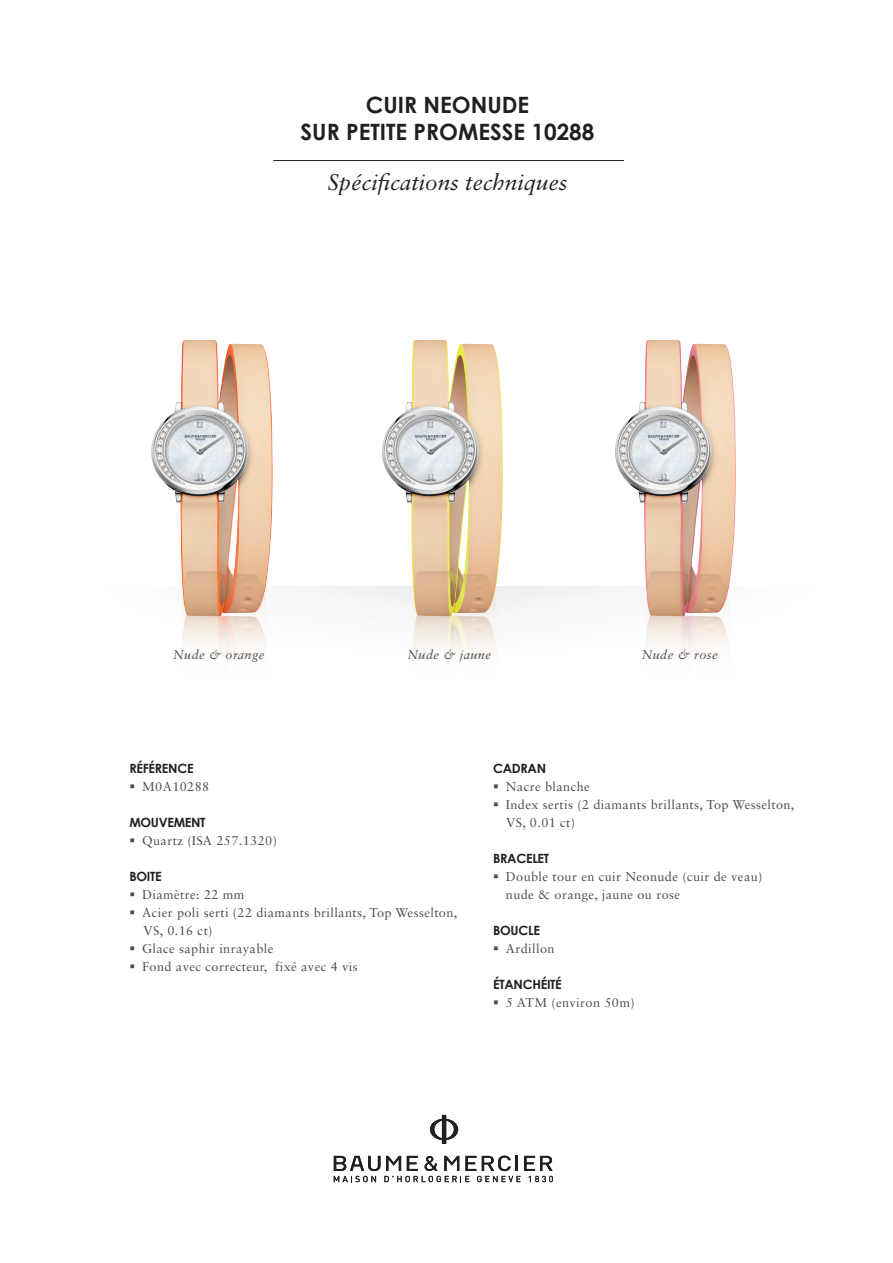
<style>
.page{position:relative;width:893px;height:1263px;background:#fff}
.page>*{position:absolute;margin:0;border:0;box-sizing:border-box;transform-origin:0 0}
.t1{font:700 22.5px/27px "Century Gothic";color:#231f20;text-align:center}
.t2{font:italic 22.5px "Sabon LT Std";color:#231f20}
.t3{font:12.75px/18px "Sabon LT Std";letter-spacing:.03em;color:#4b4c4d}
.t4{font:700 12.75px "Century Gothic";letter-spacing:-.025em;color:#231f20}
.t5{font:italic 12.75px "Sabon LT Std";letter-spacing:.03em;color:#4b4c4d}
</style>
<div class="page">
<img style="left:382px;top:340px;width:354px;height:203px">
<img style="left:151px;top:340px;width:122px;height:203px">
<svg style="left:430px;top:1115px;width:28px;height:29px"></svg>
<svg style="left:334px;top:1156px;width:219px;height:26px"></svg>
<img style="left:333px;top:543px;width:401px;height:111px">
<img style="left:181px;top:543px;width:152px;height:111px">
<hr style="left:273px;top:160px;width:351px;height:1px;background:#231f20">
<h1 class="t1" style="left:301px;top:90px;width:295px">CUIR NEONUDE<br>SUR PETITE PROMESSE 10288</h1>
<h1 class="t2" style="left:328px;top:169px;width:241px">Spécifications techniques</h1>
<p class="t5" style="left:173px;top:647px;width:93px">Nude &amp; orange</p>
<p class="t5" style="left:407px;top:647px;width:85px">Nude &amp; jaune</p>
<p class="t5" style="left:642px;top:647px;width:78px">Nude &amp; rose</p>
<p class="t4" style="left:129px;top:759px;width:66px">RÉFÉRENCE</p>
<p class="t3" style="left:142px;top:777px;width:69px">M0A10288</p>
<p class="t4" style="left:129px;top:813px;width:78px">MOUVEMENT</p>
<p class="t3" style="left:142px;top:831px;width:136px">Quartz (ISA 257.1320)</p>
<p class="t4" style="left:129px;top:867px;width:34px">BOITE</p>
<p class="t3" style="left:142px;top:885px;width:317px">Diamètre: 22 mm<br>Acier poli serti (22 diamants brillants, Top Wesselton,<br>VS, 0.16 ct)<br>Glace saphir inrayable<br>Fond avec correcteur, fixé avec 4 vis</p>
<p class="t4" style="left:493px;top:759px;width:54px">CADRAN</p>
<p class="t3" style="left:506px;top:777px;width:290px">Nacre blanche<br>Index sertis (2 diamants brillants, Top Wesselton,<br>VS, 0.01 ct)</p>
<p class="t4" style="left:493px;top:849px;width:58px">BRACELET</p>
<p class="t3" style="left:506px;top:867px;width:258px">Double tour en cuir Neonude (cuir de veau) nude &amp; orange, jaune ou rose</p>
<p class="t4" style="left:493px;top:921px;width:48px">BOUCLE</p>
<p class="t3" style="left:506px;top:939px;width:50px">Ardillon</p>
<p class="t4" style="left:493px;top:975px;width:70px">ÉTANCHÉITÉ</p>
<p class="t3" style="left:506px;top:993px;width:130px">5 ATM (environ 50m)</p>
</div>
